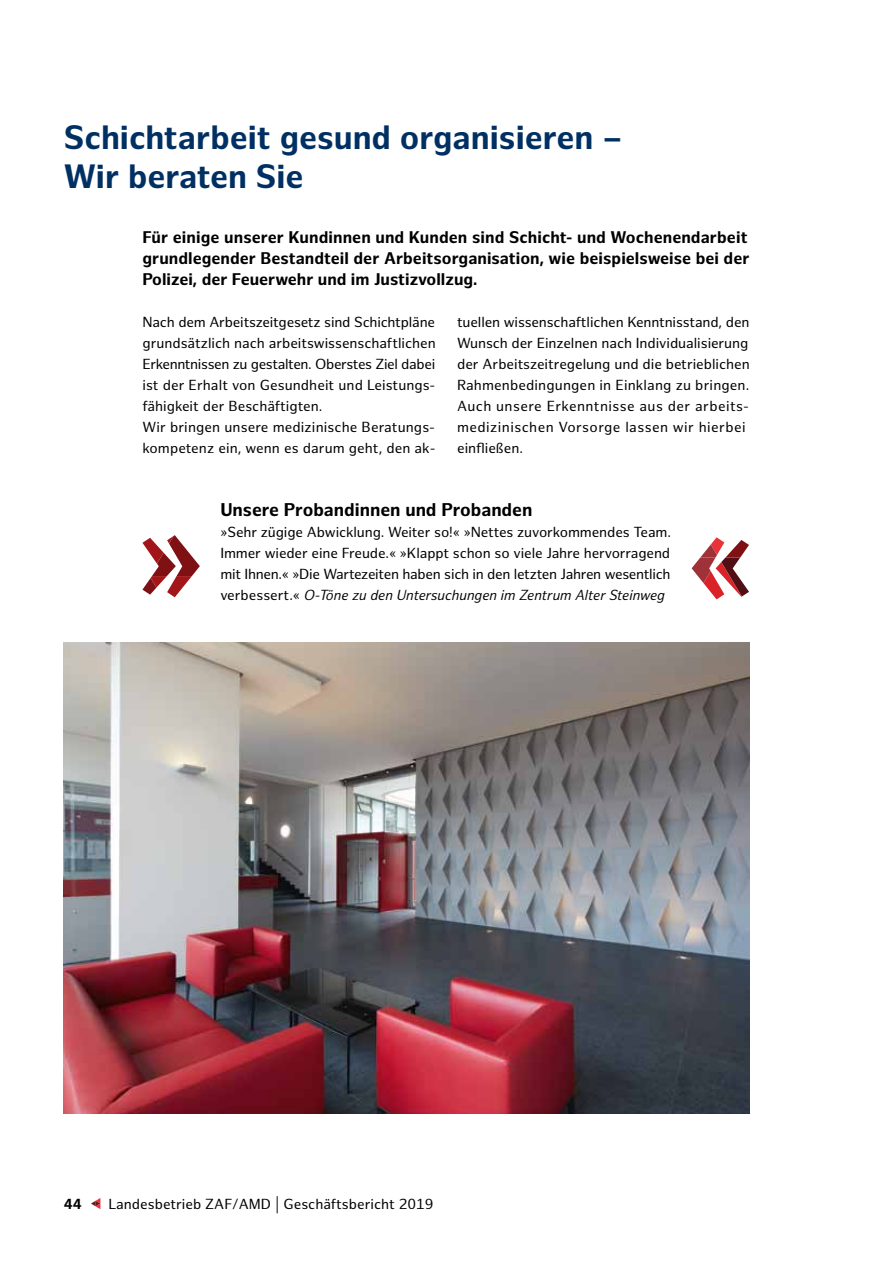
<style>
.page{position:relative;width:893px;height:1263px;background:#fff}
.page>*{position:absolute;margin:0;border:0;box-sizing:border-box;transform-origin:0 0}
.t1{font:700 33px/39px "Hamburg Sans";color:#003063}
.t2{font:700 18px "Hamburg Sans";color:#000}
.t3{font:700 16.5px/21px "Hamburg Sans";color:#000;text-align:justify}
.t4{font:14.25px/21px "Hamburg Sans";color:#000}
.t5{font:700 14.25px "Hamburg Sans";color:#000}
.s1{font-style:italic}
</style>
<div class="page">
<svg style="left:91px;top:1198px;width:9px;height:11px"></svg>
<img style="left:64px;top:642px;width:686px;height:471px">
<svg style="left:692px;top:537px;width:57px;height:62px"></svg>
<svg style="left:142px;top:535px;width:58px;height:62px"></svg>
<h1 class="t1" style="left:64px;top:119px;width:561px">Schichtarbeit gesund organisieren –<br>Wir beraten Sie</h1>
<p class="t3" style="left:142px;top:227px;width:609px">Für einige unserer Kundinnen und Kunden sind Schicht- und Wochenendarbeit grundlegender Bestandteil der Arbeitsorganisation, wie beispielsweise bei der Polizei, der Feuerwehr und im Justizvollzug.</p>
<p class="t4" style="left:142px;top:312px;width:295px">Nach dem Arbeitszeitgesetz sind Schichtpläne grundsätzlich nach arbeitswissenschaftlichen Erkenntnissen zu gestalten. Oberstes Ziel dabei ist der Erhalt von Gesundheit und Leistungs&shy;fähigkeit der Beschäftigten.<br>Wir bringen unsere medizinische Beratungs&shy;kompetenz ein, wenn es darum geht, den ak-</p>
<p class="t4" style="left:457px;top:312px;width:294px">tuellen wissenschaftlichen Kenntnisstand, den Wunsch der Einzelnen nach Individualisierung der Arbeitszeitregelung und die betrieblichen Rahmenbedingungen in Einklang zu bringen.<br>Auch unsere Erkenntnisse aus der arbeits&shy;medizinischen Vorsorge lassen wir hierbei einfließen.</p>
<p class="t2" style="left:220px;top:499px;width:314px">Unsere Probandinnen und Probanden</p>
<p class="t4" style="left:220px;top:522px;width:452px;text-align:justify">»Sehr zügige Abwicklung. Weiter so!« »Nettes zuvorkommendes Team.<br>Immer wieder eine Freude.« »Klappt schon so viele Jahre hervorragend mit Ihnen.« »Die Wartezeiten haben sich in den letzten Jahren wesentlich verbessert.« <span class="s1">O-Töne zu den Untersuchungen im Zentrum Alter Steinweg</span></p>
<p class="t5" style="left:64px;top:1196px;width:19px">44</p>
<p class="t4" style="left:108px;top:1194px;width:327px">Landesbetrieb ZAF/AMD | Geschäftsbericht 2019</p>
</div>
